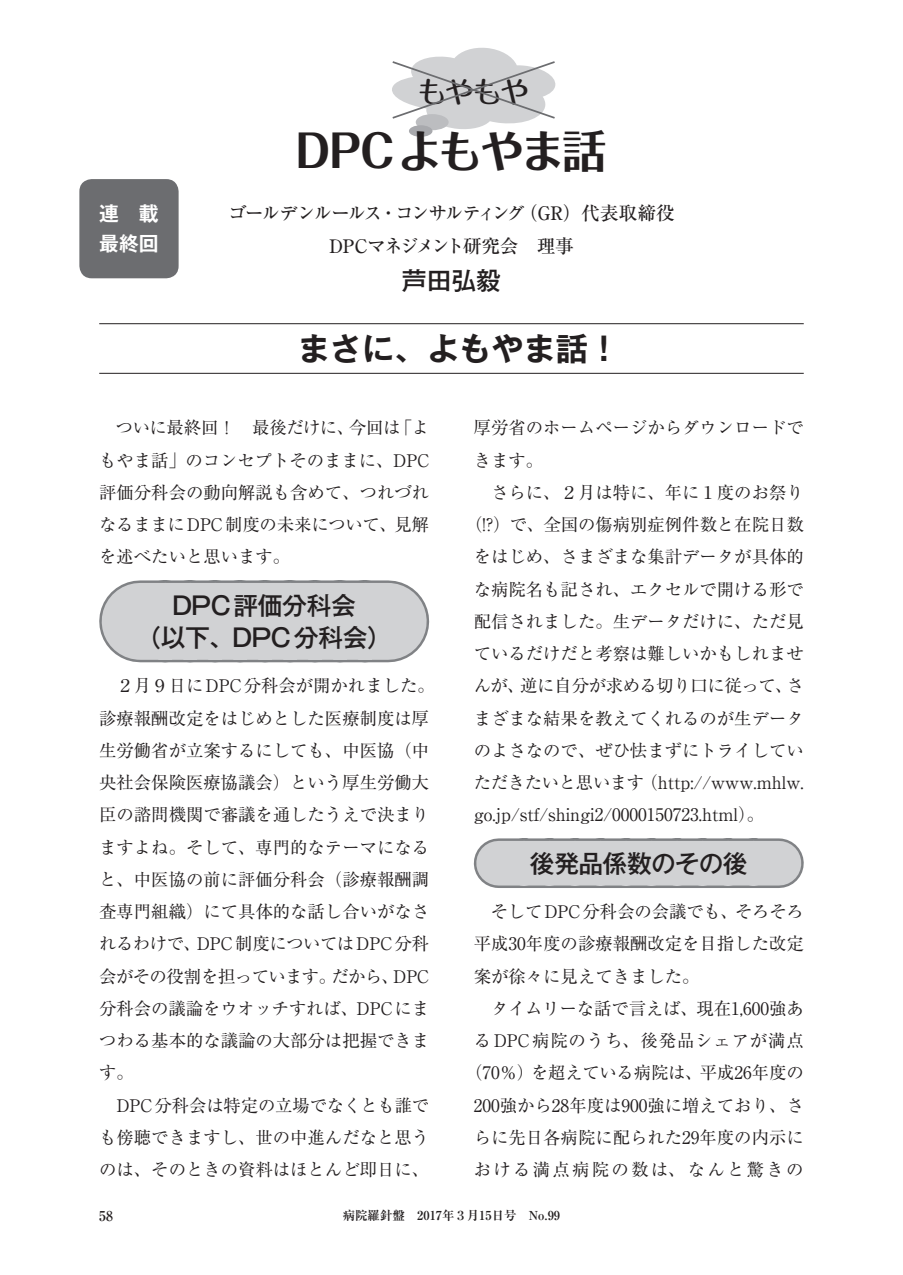
<style>
.page{position:relative;width:903px;height:1275px;background:#fff}
.page>*{position:absolute;margin:0;border:0;box-sizing:border-box;transform-origin:0 0}
.t1{font:700 44.62px "Folk Pro";letter-spacing:-.05em;color:#231f20}
.t2{font:700 32.2px "Gothic MB101 Pr 6 De";color:#231f20}
.t3{font:500 29.75px "Maru Fo Pro";color:#231f20}
.t4{font:500 24.85px/32.2px "Gothic MB101 Pr 6";letter-spacing:-.02em;color:#231f20;text-align:center}
.t5{font:700 19.78px/29.8px "Gothic MB101 Pr 6 De";color:#fff}
.t6{font:500 18.55px/32.2px "Ryumin Pr 6";letter-spacing:-.07em;color:#231f20;text-align:center}
.t7{font:17.32px/32.2px "Ryumin Pr 6";color:#231f20;text-align:justify}
.t8{font:17.32px "Ryumin Pr 6";letter-spacing:-.02em;color:#231f20}
.t9{font:700 13.65px "Ryumin Pr 6";color:#231f20}
.t10{font:700 12.42px "Ryumin Pr 6";color:#231f20}
</style>
<div class="page">
<div style="left:140px;top:580px;width:248px;height:82px;background:#d1d2d4"></div>
<svg style="left:499px;top:838px;width:280px;height:50px;background:#c9cacc"></svg>
<div style="left:409px;top:125px;width:23px;height:12px;background:#a8a9ad;border-radius:50%"></div>
<svg style="left:392px;top:47px;width:164px;height:83px"></svg>
<hr style="left:99px;top:323px;width:705px;height:1px;background:#231f20">
<hr style="left:99px;top:373px;width:705px;height:1px;background:#231f20">
<div style="left:79px;top:179px;width:100px;height:99px;background:#6c6d70;border-radius:12px"></div>
<p class="t5" style="left:99px;top:198px;width:61px">連　載最終回</p>
<h3 class="t3" style="left:417px;top:68px;width:114px">もやもや</h3>
<h1 class="t1" style="left:296px;top:113px;width:312px">DPCよもやま話</h1>
<p class="t6" style="left:228px;top:196px;width:448px">ゴールデンルールス・コンサルティング（GR）代表取締役<br>DPCマネジメント研究会 理事</p>
<h3 class="t4" style="left:402px;top:263px;width:101px">芦田弘毅</h3>
<h2 class="t2" style="left:298px;top:322px;width:324px">まさに、よもやま話！</h2>
<p class="t7" style="left:99px;top:411px;width:331px;text-indent:17px">ついに最終回！ 最後だけに、今回は「よもやま話」のコンセプトそのままに、DPC評価分科会の動向解説も含めて、つれづれなるままにDPC制度の未来について、見解を述べたいと思います。</p>
<h3 class="t4" style="left:137px;top:588px;width:257px">DPC評価分科会<br>（以下、DPC分科会）</h3>
<p class="t7" style="left:99px;top:669px;width:337px;text-align:left">　2 月9日にDPC分科会が開かれました。診療報酬改定をはじめとした医療制度は厚生労働省が立案するにしても、中医協（中央社会保険医療協議会）という厚生労働大臣の諮問機関で審議を通したうえで決まりますよね。そして、専門的なテーマになると、中医協の前に評価分科会（診療報酬調査専門組織）にて具体的な話し合いがなされるわけで、DPC制度についてはDPC分科会がその役割を担っています。だから、DPC分科会の議論をウオッチすれば、DPCにまつわる基本的な議論の大部分は把握できます。</p>
<p class="t7" style="left:99px;top:1088px;width:331px;text-indent:17px">DPC分科会は特定の立場でなくとも誰でも傍聴できますし、世の中進んだなと思うのは、そのときの資料はほとんど即日に、</p>
<p class="t7" style="left:474px;top:411px;width:331px">厚労省のホームページからダウンロードできます。</p>
<p class="t7" style="left:491px;top:475px;width:314px">さらに、２月は特に、年に1 度のお祭り</p>
<p class="t7" style="left:465px;top:508px;width:340px">（!?）で、全国の傷病別症例件数と在院日数</p>
<p class="t7" style="left:474px;top:540px;width:331px">をはじめ、さまざまな集計データが具体的</p>
<p class="t7" style="left:474px;top:572px;width:331px">な病院名も記され、エクセルで開ける形で</p>
<p class="t7" style="left:474px;top:604px;width:331px">配信されました。生データだけに、ただ見</p>
<p class="t7" style="left:474px;top:637px;width:331px">ているだけだと考察は難しいかもしれませ</p>
<p class="t8" style="left:474px;top:672px;width:331px">んが、逆に自分が求める切り口に従って、さ</p>
<p class="t7" style="left:474px;top:701px;width:331px">まざまな結果を教えてくれるのが生データ</p>
<p class="t7" style="left:474px;top:733px;width:331px">のよさなので、ぜひ怯まずにトライしてい</p>
<p class="t7" style="left:474px;top:766px;width:331px">ただきたいと思います（http://www.mhlw.</p>
<p class="t7" style="left:474px;top:798px;width:292px">go.jp/stf/shingi2/0000150723.html）。</p>
<h3 class="t4" style="left:530px;top:846px;width:219px">後発品係数のその後</h3>
<p class="t7" style="left:474px;top:895px;width:331px;text-indent:17px">そしてDPC分科会の会議でも、そろそろ平成30年度の診療報酬改定を目指した改定案が徐々に見えてきました。</p>
<p class="t7" style="left:465px;top:991px;width:340px;text-align:right">タイムリーな話で言えば、現在1,600強あるDPC病院のうち、後発品シェアが満点（70％）を超えている病院は、平成26年度の<br>200強から28年度は900強に増えており、さらに先日各病院に配られた29年度の内示における満点病院の数は、なんと驚きの</p>
<p class="t9" style="left:99px;top:1205px;width:15px">58</p>
<p class="t10" style="left:343px;top:1206px;width:219px">病院羅針盤　2017年３月15日号　No.99</p>
</div>
